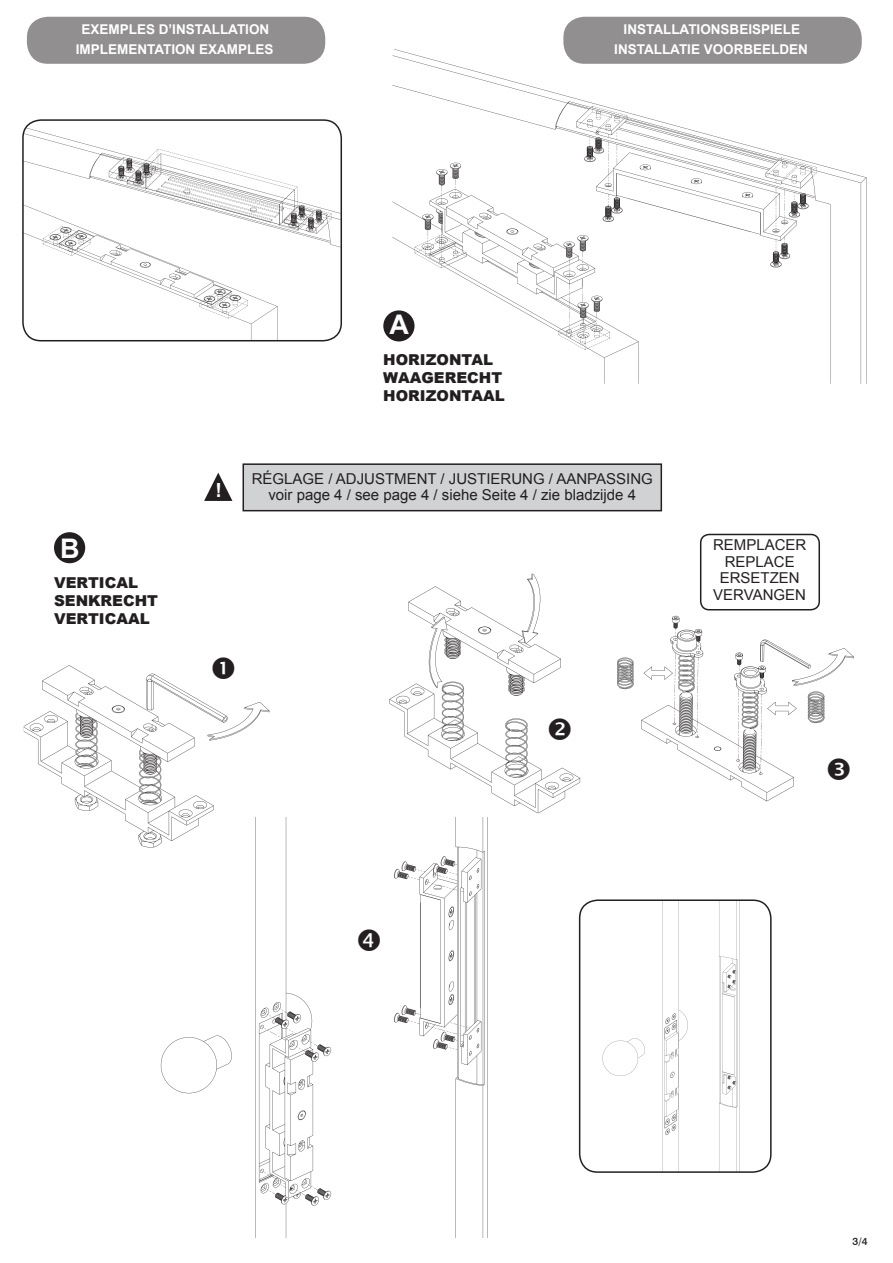
<style>
.page{position:relative;width:893px;height:1263px;background:#fff}
.page>*{position:absolute;margin:0;border:0;box-sizing:border-box;transform-origin:0 0}
.t1{font:700 27px "Arial";color:#fff}
.t2{font:700 19.5px "Arial";color:#fff}
.t3{font:15px "Arial";color:#231f20}
.t4{font:900 15px/18px "Arial";color:#231f20}
.t5{font:700 13.5px/19.5px "Arial";color:#fff;text-align:center}
.t6{font:500 10.5px "Swiss 721 BT";color:#231f20}
</style>
<div class="page">
<svg style="left:392px;top:48px;width:475px;height:336px"></svg>
<svg style="left:415px;top:106px;width:401px;height:244px"></svg>
<svg style="left:608px;top:134px;width:1px;height:53px"></svg>
<svg style="left:608px;top:194px;width:1px;height:13px"></svg>
<svg style="left:617px;top:129px;width:1px;height:36px"></svg>
<svg style="left:776px;top:179px;width:1px;height:54px"></svg>
<svg style="left:776px;top:239px;width:1px;height:14px"></svg>
<svg style="left:784px;top:190px;width:1px;height:34px"></svg>
<svg style="left:455px;top:242px;width:1px;height:12px"></svg>
<svg style="left:453px;top:177px;width:6px;height:21px"></svg>
<svg style="left:441px;top:185px;width:2px;height:20px"></svg>
<svg style="left:439px;top:211px;width:4px;height:49px"></svg>
<svg style="left:425px;top:228px;width:6px;height:22px"></svg>
<svg style="left:583px;top:279px;width:1px;height:23px"></svg>
<svg style="left:580px;top:249px;width:6px;height:22px"></svg>
<svg style="left:569px;top:284px;width:1px;height:48px"></svg>
<svg style="left:566px;top:255px;width:6px;height:22px"></svg>
<svg style="left:594px;top:310px;width:6px;height:22px"></svg>
<svg style="left:580px;top:316px;width:6px;height:22px"></svg>
<svg style="left:23px;top:120px;width:318px;height:221px"></svg>
<svg style="left:43px;top:149px;width:288px;height:169px"></svg>
<div style="left:22px;top:119px;width:320px;height:222px;border:2px solid #231f20;border-radius:18px"></div>
<div style="left:22px;top:645px;width:262px;height:254px;border:2px solid #fff;border-radius:18px"></div>
<div style="left:357px;top:572px;width:244px;height:254px;border:2px solid #fff;border-radius:18px"></div>
<svg style="left:617px;top:658px;width:16px;height:31px"></svg>
<div style="left:601px;top:589px;width:262px;height:255px;border:2px solid #fff;border-radius:18px"></div>
<svg style="left:145px;top:817px;width:365px;height:420px"></svg>
<svg style="left:406px;top:1010px;width:65px;height:45px"></svg>
<svg style="left:406px;top:861px;width:65px;height:35px"></svg>
<svg style="left:261px;top:1170px;width:60px;height:29px"></svg>
<svg style="left:261px;top:1005px;width:60px;height:50px"></svg>
<svg style="left:580px;top:902px;width:189px;height:270px"></svg>
<div style="left:579px;top:899px;width:193px;height:274px;border:2px solid #231f20;border-radius:18px"></div>
<div style="left:700px;top:534px;width:120px;height:76px;border:2px solid #231f20;border-radius:9px"></div>
<div style="left:243px;top:464px;width:418px;height:47px;background:#d1d2d4"></div>
<div style="left:243px;top:463px;width:419px;height:48px;border:2px solid #231f20"></div>
<svg style="left:204px;top:473px;width:28px;height:28px"></svg>
<div style="left:383px;top:310px;width:32px;height:31px;background:#231f20;border-radius:50%"></div>
<div style="left:54px;top:532px;width:31px;height:31px;background:#231f20;border-radius:50%"></div>
<div style="left:27px;top:17px;width:298px;height:47px;background:#918f8f;border-radius:21px"></div>
<div style="left:563px;top:17px;width:299px;height:47px;background:#918f8f;border-radius:21px"></div>
<svg style="left:23px;top:657px;width:247px;height:190px"></svg>
<svg style="left:389px;top:573px;width:191px;height:240px"></svg>
<svg style="left:358px;top:929px;width:22px;height:22px"></svg>
<svg style="left:641px;top:616px;width:213px;height:185px"></svg>
<p class="t5" style="left:76px;top:20px;width:199px">EXEMPLES D’INSTALLATION<br>IMPLEMENTATION EXAMPLES</p>
<p class="t5" style="left:614px;top:20px;width:195px">INSTALLATIONSBEISPIELE<br>INSTALLATIE VOORBEELDEN</p>
<h1 class="t1" style="left:389px;top:307px;width:21px">A</h1>
<p class="t4" style="left:383px;top:350px;width:123px">HORIZONTAL<br>WAAGERECHT<br>HORIZONTAAL</p>
<h1 class="t1" style="left:60px;top:531px;width:21px">B</h1>
<p class="t4" style="left:54px;top:574px;width:106px">VERTICAL<br>SENKRECHT<br>VERTICAAL</p>
<p class="t3" style="left:252px;top:469px;width:32px">RÉGLAGE</p>
<p class="t3" style="left:328px;top:469px;width:47px">/ ADJUSTMENT</p>
<p class="t3" style="left:441px;top:469px;width:19px">/ JUSTIERUNG</p>
<p class="t3" style="left:549px;top:469px;width:19px">/ AANPASSING</p>
<h2 class="t2" style="left:215px;top:477px;width:8px">!</h2>
<p class="t3" style="left:268px;top:485px;width:369px">VOIR PAGE 4 / SEE PAGE 4 / SIEHE SEITE 4 / ZIE BLADZIJDE 4</p>
<p class="t3" style="left:713px;top:535px;width:95px">REMPLACER</p>
<p class="t3" style="left:725px;top:552px;width:11px">REPLACE</p>
<p class="t3" style="left:720px;top:568px;width:11px">ERSETZEN</p>
<p class="t3" style="left:713px;top:585px;width:12px">VERVANGEN</p>
<p class="t6" style="left:853px;top:1235px;width:16px">3/4</p>
</div>
